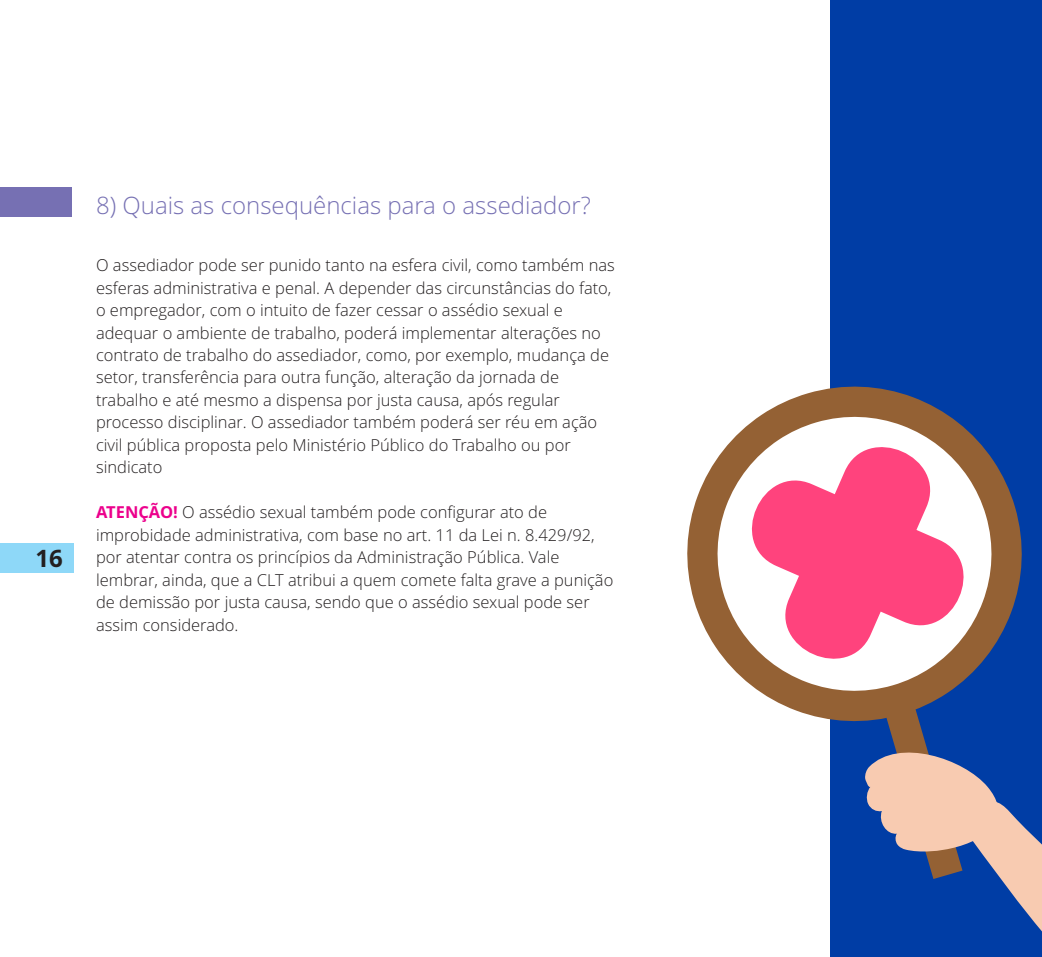
<style>
.page{position:relative;width:1042px;height:957px;background:#fff}
.page>*{position:absolute;margin:0;border:0;box-sizing:border-box;transform-origin:0 0}
.t1{font:300 24px "Open Sans";color:#7670b3}
.t2{font:700 24px "Open Sans";color:#231f20}
.t3{font:300 16.5px/22.5px "Open Sans";color:#231f20}
.s1{font-weight:700;color:#ec008c}
</style>
<div class="page">
<div style="left:830px;top:0;width:212px;height:957px;background:#003da5"></div>
<div style="left:0;top:187px;width:72px;height:30px;background:#7670b3"></div>
<div style="left:0;top:543px;width:74px;height:30px;background:#8ed8f8"></div>
<svg style="left:687px;top:386px;width:335px;height:336px"></svg>
<svg style="left:726px;top:421px;width:263px;height:263px"></svg>
<svg style="left:865px;top:651px;width:177px;height:281px"></svg>
<h1 class="t2" style="left:36px;top:548px;width:29px">16</h1>
<h1 class="t1" style="left:96px;top:195px;width:496px">8) Quais as consequências para o assediador?</h1>
<p class="t3" style="left:96px;top:255px;width:520px">O assediador pode ser punido tanto na esfera civil, como também nas esferas administrativa e penal. A depender das circunstâncias do fato, o empregador, com o intuito de fazer cessar o assédio sexual e adequar o ambiente de trabalho, poderá implementar alterações no contrato de trabalho do assediador, como, por exemplo, mudança de setor, transferência para outra função, alteração da jornada de trabalho e até mesmo a dispensa por justa causa, após regular processo disciplinar. O assediador também poderá ser réu em ação civil pública proposta pelo Ministério Público do Trabalho ou por sindicato</p>
<p class="t3" style="left:96px;top:503px;width:519px"><span class="s1">ATENÇÃO!</span> O assédio sexual também pode configurar ato de improbidade administrativa, com base no art. 11 da Lei n. 8.429/92, por atentar contra os princípios da Administração Pública. Vale lembrar, ainda, que a CLT atribui a quem comete falta grave a punição de demissão por justa causa, sendo que o assédio sexual pode ser assim considerado.</p>
</div>
